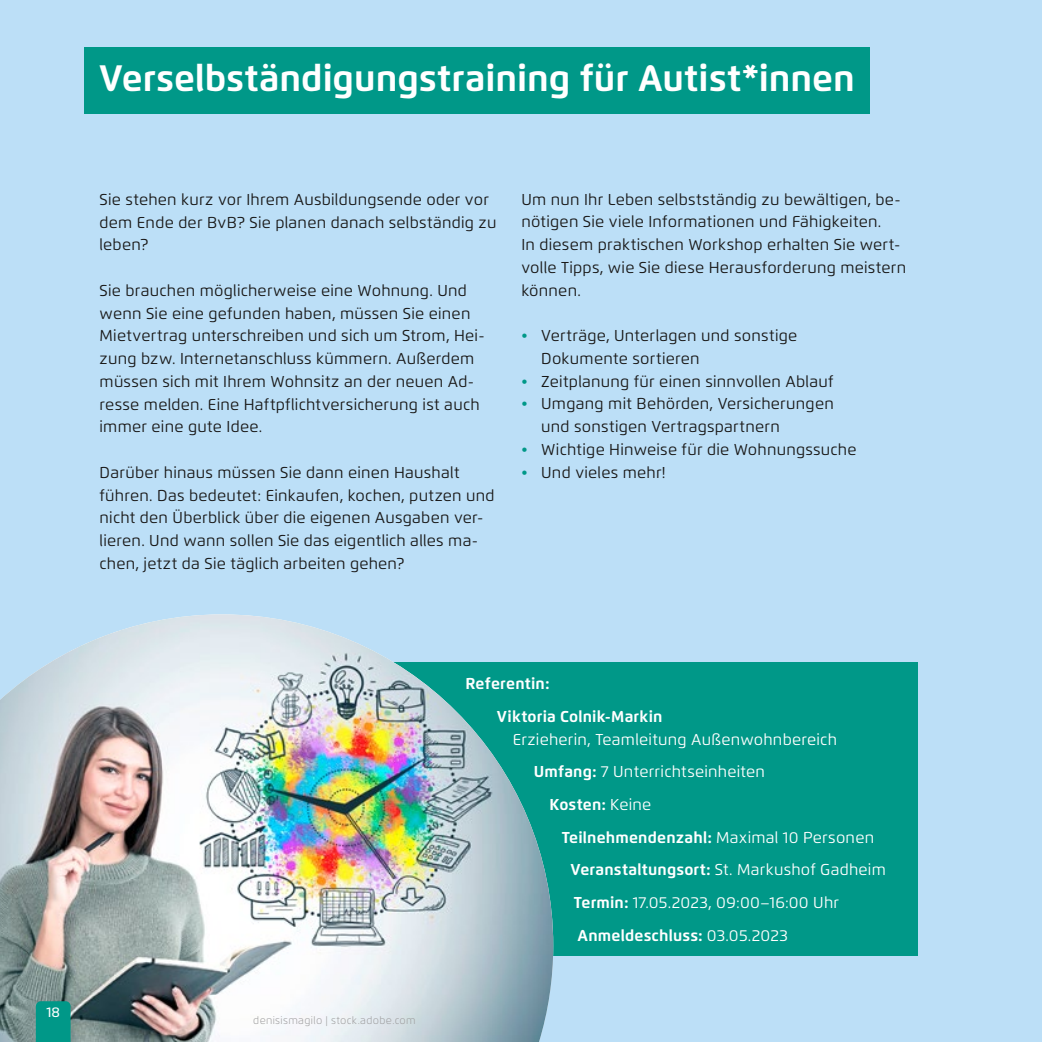
<style>
.page{position:relative;width:1042px;height:1042px;background:#bcdff7}
.page>*{position:absolute;margin:0;border:0;box-sizing:border-box;transform-origin:0 0}
.t1{font:700 36.75px "Flexo";color:#fff}
.t2{font:15.75px/22.8px "Flexo";letter-spacing:.015em;color:#181716}
.t3{font:15.75px "Flexo";letter-spacing:.015em;color:#fff}
.t4{font:700 15.75px/32.7px "Flexo";letter-spacing:.01em;color:#fff}
.t5{font:500 14px "Flexo";color:#fff}
.t6{font:300 10.5px "Flexo";letter-spacing:.03em;color:#9c9c9d}
.s1{color:#009888}
.s2{font-weight:700}
.s3{font-weight:400}
</style>
<div class="page">
<div style="left:84px;top:47px;width:786px;height:67px;background:#009888"></div>
<div style="left:100px;top:662px;width:818px;height:294px;background:#009888"></div>
<img style="left:0;top:614px;width:553px;height:428px">
<svg style="left:36px;top:1001px;width:35px;height:41px"></svg>
<h1 class="t1" style="left:99px;top:56px;width:757px">Verselbständigungstraining für Autist*innen</h1>
<p class="t2" style="left:100px;top:188px;width:398px">Sie stehen kurz vor Ihrem Ausbildungsende oder vor dem Ende der BvB? Sie planen danach selbständig zu leben?</p>
<p class="t2" style="left:100px;top:279px;width:386px">Sie brauchen möglicherweise eine Wohnung. Und wenn Sie eine gefunden haben, müssen Sie einen Mietvertrag unterschreiben und sich um Strom, Hei&shy;zung bzw. Internetanschluss kümmern. Außerdem müssen sich mit Ihrem Wohnsitz an der neuen Ad&shy;resse melden. Eine Haftpflichtversicherung ist auch immer eine gute Idee.</p>
<p class="t2" style="left:100px;top:461px;width:397px">Darüber hinaus müssen Sie dann einen Haushalt führen. Das bedeutet: Einkaufen, kochen, putzen und nicht den Überblick über die eigenen Ausgaben ver&shy;lieren. Und wann sollen Sie das eigentlich alles ma&shy;chen, jetzt da Sie täglich arbeiten gehen?</p>
<p class="t2" style="left:521px;top:188px;width:386px">Um nun Ihr Leben selbstständig zu bewältigen, be&shy;nötigen Sie viele Informationen und Fähigkeiten.<br>In diesem praktischen Workshop erhalten Sie wert&shy;volle Tipps, wie Sie diese Herausforderung meistern können.</p>
<p class="t2" style="left:541px;top:324px;width:258px;text-indent:-20px"><span class="s1">•</span> Verträge, Unterlagen und sonstige<br>Dokumente sortieren</p>
<p class="t2" style="left:521px;top:370px;width:314px"><span class="s1">•</span> Zeitplanung für einen sinnvollen Ablauf</p>
<p class="t2" style="left:541px;top:392px;width:294px;text-indent:-20px"><span class="s1">•</span> Umgang mit Behörden, Versicherungen und sonstigen Vertragspartnern</p>
<p class="t2" style="left:521px;top:438px;width:337px"><span class="s1">•</span> Wichtige Hinweise für die Wohnungssuche</p>
<p class="t2" style="left:521px;top:461px;width:146px"><span class="s1">•</span> Und vieles mehr!</p>
<p class="t5" style="left:46px;top:1004px;width:15px">18</p>
<p class="t6" style="left:253px;top:1014px;width:164px">denisismagilo | stock.adobe.com</p>
<p class="t4" style="left:497px;top:667px;width:167px;text-indent:-32px">Referentin:<br>Viktoria Colnik-Markin</p>
<p class="t3" style="left:513px;top:730px;width:326px">Erzieherin, Teamleitung Außenwohnbereich</p>
<p class="t3" style="left:534px;top:762px;width:233px"><span class="s2">Umfang:</span> 7 Unterrichtseinheiten</p>
<p class="t4" style="left:549px;top:788px;width:103px">Kosten: <span class="s3">Keine</span></p>
<p class="t4" style="left:562px;top:821px;width:314px">Teilnehmendenzahl: <span class="s3">Maximal 10 Personen</span></p>
<p class="t3" style="left:570px;top:860px;width:317px"><span class="s2">Veranstaltungsort:</span> St. Markushof Gadheim</p>
<p class="t3" style="left:574px;top:893px;width:267px"><span class="s2">Termin:</span> 17.05.2023, 09:00–16:00 Uhr</p>
<p class="t4" style="left:577px;top:919px;width:212px">Anmeldeschluss: <span class="s3">03.05.2023</span></p>
</div>
